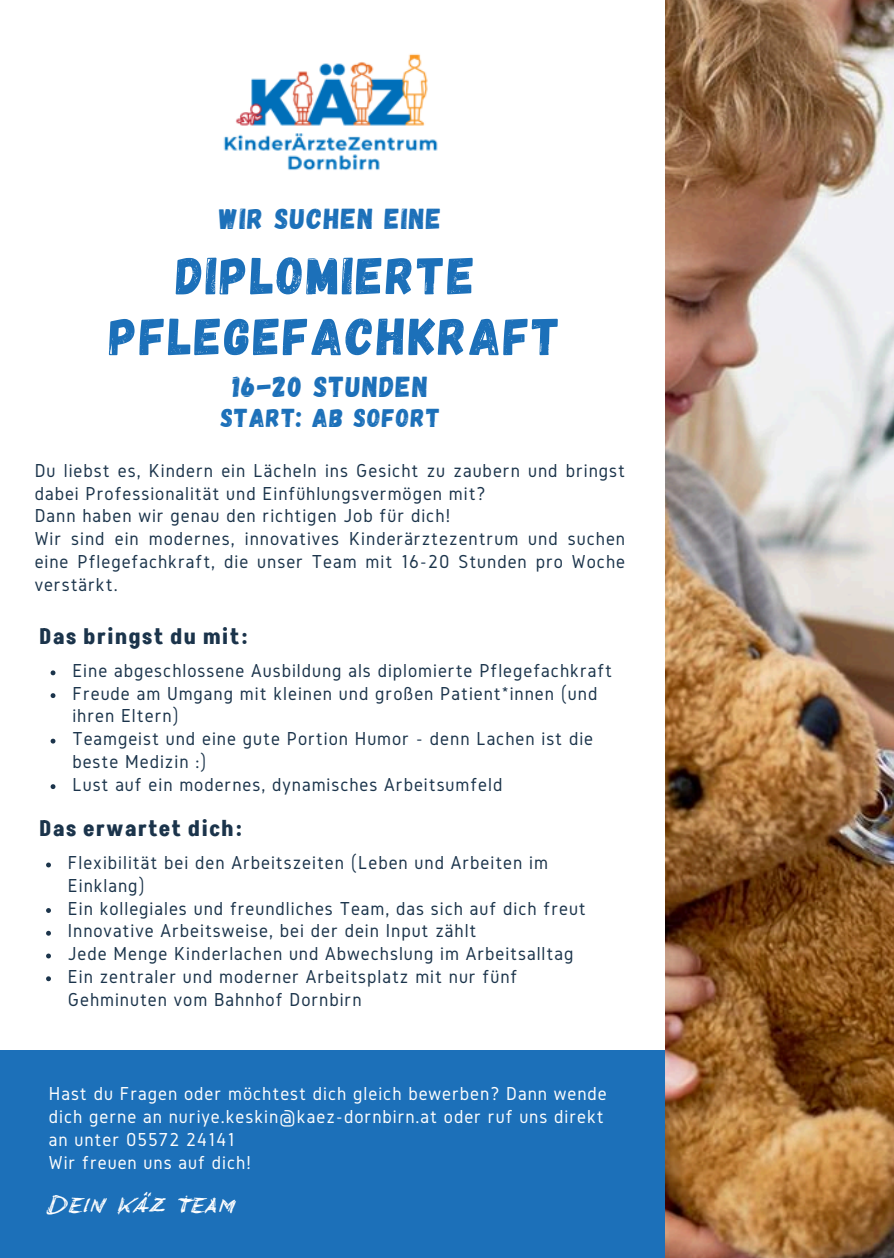
<style>
.page{position:relative;width:894px;height:1258px;background:#fff}
.page>*{position:absolute;margin:0;border:0;box-sizing:border-box;transform-origin:0 0}
.t1{font:52.5px/60.6px "Gagalin";letter-spacing:.05em;color:#1c70b9;text-align:center}
.t2{font:28.8px "Gagalin";letter-spacing:.05em;color:#1c70b9}
.t3{font:25.8px "Gagalin";letter-spacing:.05em;color:#1c70b9}
.t4{font:700 22.5px "Biro Script Plus";letter-spacing:.05em;color:#fefefe}
.t5{font:700 21.9px "Akshar";letter-spacing:.05em;color:#1b344b}
.t6{font:19.5px/22.8px "Gidole";letter-spacing:.05em;color:#1b344b}
.t7{font:19.5px/22.8px "Gidole";letter-spacing:.05em;color:#fefefe}
</style>
<div class="page">
<div style="left:0;top:1050px;width:703px;height:208px;background:#1c70b9"></div>
<img style="left:665px;top:0;width:228px;height:1258px">
<img style="left:223px;top:54px;width:215px;height:117px">
<svg style="left:51px;top:670px;width:4px;height:5px"></svg>
<svg style="left:51px;top:693px;width:4px;height:5px"></svg>
<svg style="left:51px;top:739px;width:4px;height:4px"></svg>
<svg style="left:51px;top:784px;width:4px;height:5px"></svg>
<svg style="left:46px;top:862px;width:5px;height:5px"></svg>
<svg style="left:46px;top:908px;width:5px;height:5px"></svg>
<svg style="left:46px;top:931px;width:5px;height:5px"></svg>
<svg style="left:46px;top:953px;width:5px;height:5px"></svg>
<svg style="left:46px;top:976px;width:5px;height:5px"></svg>
<p class="t2" style="left:219px;top:200px;width:223px">WIR SUCHEN EINE</p>
<p class="t1" style="left:109px;top:243px;width:452px">DIPLOMIERTE<br>PFLEGEFACHKRAFT</p>
<h1 class="t2" style="left:233px;top:368px;width:197px">16-20 STUNDEN</h1>
<h2 class="t3" style="left:220px;top:401px;width:221px">START: AB SOFORT</h2>
<p class="t6" style="left:35px;top:459px;width:591px">Du liebst es, Kindern ein Lächeln ins Gesicht zu zaubern und bringst dabei Professionalität und Einfühlungsvermögen mit?</p>
<p class="t6" style="left:35px;top:504px;width:417px">Dann haben wir genau den richtigen Job für dich!</p>
<p class="t6" style="left:35px;top:527px;width:591px;text-align:justify">Wir sind ein modernes, innovatives Kinderärztezentrum und suchen eine Pflegefachkraft, die unser Team mit 16-20 Stunden pro Woche verstärkt.</p>
<h5 class="t5" style="left:39px;top:623px;width:210px">Das bringst du mit:</h5>
<h3 class="t6" style="left:72px;top:659px;width:541px">Eine abgeschlossene Ausbildung als diplomierte Pflegefachkraft</h3>
<p class="t6" style="left:72px;top:681px;width:526px">Freude am Umgang mit kleinen und großen Patient*innen (und ihren Eltern)</p>
<p class="t6" style="left:72px;top:727px;width:522px">Teamgeist und eine gute Portion Humor - denn Lachen ist die beste Medizin :)</p>
<p class="t6" style="left:72px;top:772px;width:431px">Lust auf ein modernes, dynamisches Arbeitsumfeld</p>
<p class="t5" style="left:39px;top:815px;width:204px">Das erwartet dich:</p>
<p class="t6" style="left:68px;top:851px;width:481px">Flexibilität bei den Arbeitszeiten (Leben und Arbeiten im<br>Einklang)</p>
<p class="t6" style="left:68px;top:896px;width:519px">Ein kollegiales und freundliches Team, das sich auf dich freut</p>
<p class="t6" style="left:68px;top:919px;width:410px">Innovative Arbeitsweise, bei der dein Input zählt</p>
<h5 class="t6" style="left:68px;top:942px;width:507px">Jede Menge Kinderlachen und Abwechslung im Arbeitsalltag</h5>
<p class="t6" style="left:68px;top:964px;width:451px">Ein zentraler und moderner Arbeitsplatz mit nur fünf<br>Gehminuten vom Bahnhof Dornbirn</p>
<p class="t7" style="left:49px;top:1082px;width:559px">Hast du Fragen oder möchtest dich gleich bewerben? Dann wende dich gerne an nuriye.keskin@kaez-dornbirn.at oder ruf uns direkt an unter 05572 24141</p>
<h2 class="t7" style="left:49px;top:1150px;width:204px">Wir freuen uns auf dich!</h2>
<p class="t4" style="left:49px;top:1191px;width:189px">DEIN KÄZ TEAM</p>
</div>
